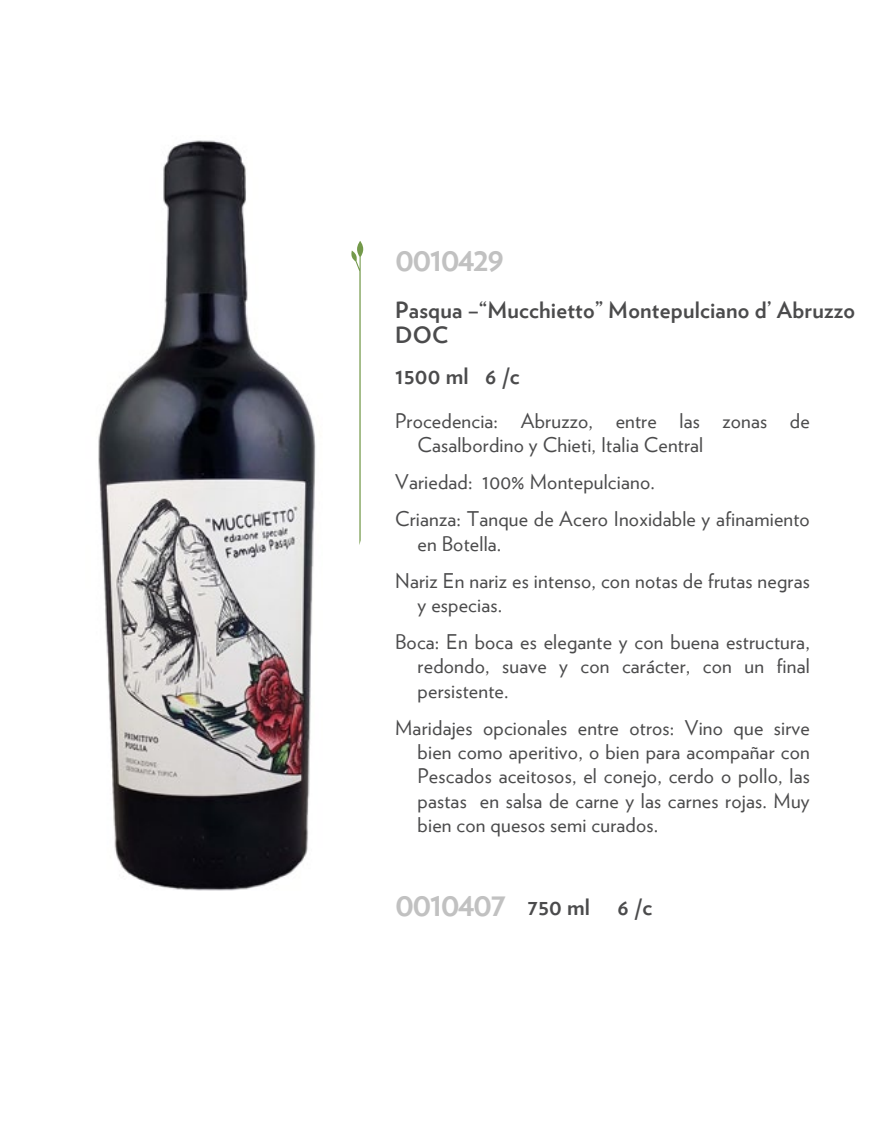
<style>
.page{position:relative;width:891px;height:1134px;background:#fff}
.page>*{position:absolute;margin:0;border:0;box-sizing:border-box;transform-origin:0 0}
.t1{font:700 33.75px "Verlag";letter-spacing:-.05em;color:#c1c1c1}
.t2{font:700 22.5px/24.8px "Verlag";letter-spacing:.01em;color:#4b4b4c}
.t3{font:20.25px/24.3px "Verlag";letter-spacing:.01em;color:#4b4b4c}
.s1{font-size:33.75px;color:#c1c1c1}
</style>
<div class="page">
<img style="left:98px;top:140px;width:266px;height:751px">
<svg style="left:351px;top:241px;width:12px;height:304px"></svg>
<h1 class="t1" style="left:395px;top:232px;width:110px">0010429</h1>
<p class="t2" style="left:395px;top:296px;width:462px">Pasqua –“Mucchietto” Montepulciano d’ Abruzzo<br>DOC</p>
<p class="t2" style="left:395px;top:363px;width:75px">1500 ml</p>
<p class="t2" style="left:485px;top:363px;width:36px">6 /c</p>
<p class="t3" style="left:418px;top:407px;width:394px;text-indent:-22px">Procedencia: Abruzzo, entre las zonas de<br>Casalbordino y Chieti, Italia Central</p>
<p class="t3" style="left:395px;top:462px;width:416px;line-height:37.1px">Variedad: 100% Montepulciano.<br>Crianza: Tanque de Acero Inoxidable y afinamiento</p>
<p class="t3" style="left:395px;top:524px;width:416px;line-height:37.1px;text-indent:22px">en Botella.<br>Nariz En nariz es intenso, con notas de frutas negras</p>
<p class="t3" style="left:395px;top:585px;width:416px;line-height:37.1px;text-indent:22px">y especias.<br>Boca: En boca es elegante y con buena estructura,</p>
<p class="t3" style="left:418px;top:653px;width:394px">redondo, suave y con carácter, con un final persistente.</p>
<p class="t3" style="left:418px;top:714px;width:394px;text-align:justify;text-indent:-22px">Maridajes opcionales entre otros: Vino que sirve bien como aperitivo, o bien para acompañar con Pescados aceitosos, el conejo, cerdo o pollo, las pastas en salsa de carne y las carnes rojas. Muy bien con quesos semi curados.</p>
<p class="t2" style="left:395px;top:893px;width:258px"><span class="s1">0010407</span> 750 ml 6 /c</p>
</div>
